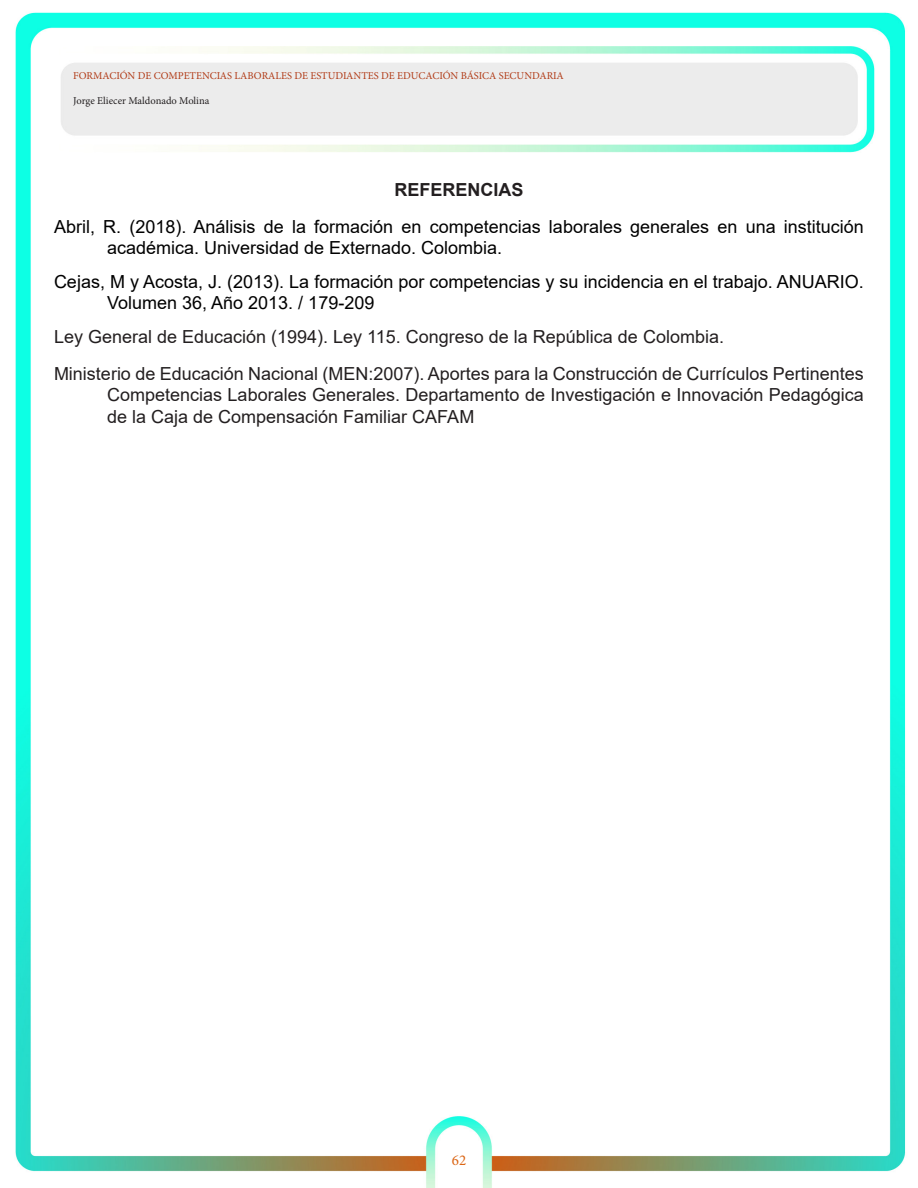
<style>
.page{position:relative;width:918px;height:1188px;background:#fff}
.page>*{position:absolute;margin:0;border:0;box-sizing:border-box;transform-origin:0 0}
.t1{font:18px/21.6px "Arial";color:#231f20;text-align:justify}
.Default{font:18px/21.6px "Arial";color:#000}
.t2{font:700 18px "Arial";color:#231f20}
.t3{font:15px "Minion Pro";color:#db6514}
.t4{font:10.5px "Minion Pro";color:#b13b17}
.t5{font:10.5px "Minion Pro";color:#231f20}
</style>
<div class="page">
<img style="left:15px;top:12px;width:891px;height:1176px">
<p class="t4" style="left:73px;top:68px;width:492px">FORMACIÓN DE COMPETENCIAS LABORALES DE ESTUDIANTES DE EDUCACIÓN BÁSICA SECUNDARIA</p>
<p class="t5" style="left:73px;top:93px;width:138px">Jorge Eliecer Maldonado Molina</p>
<p class="t2" style="left:394px;top:177px;width:131px">REFERENCIAS</p>
<p class="Default" style="left:107px;top:215px;width:758px;text-indent:-53px">Abril, R. (2018). Análisis de la formación en competencias laborales generales en una institución académica. Universidad de Externado. Colombia.</p>
<p class="Default" style="left:107px;top:271px;width:758px;text-indent:-53px">Cejas, M y Acosta, J. (2013). La formación por competencias y su incidencia en el trabajo. ANUARIO.<br>Volumen 36, Año 2013. / 179-209</p>
<p class="t1" style="left:54px;top:326px;width:672px">Ley General de Educación (1994). Ley 115. Congreso de la República de Colombia.</p>
<p class="t1" style="left:107px;top:362px;width:758px;text-indent:-53px">Ministerio de Educación Nacional (MEN:2007). Aportes para la Construcción de Currículos Pertinentes Competencias Laborales Generales. Departamento de Investigación e Innovación Pedagógica de la Caja de Compensación Familiar CAFAM</p>
<p class="t3" style="left:452px;top:1150px;width:16px">62</p>
</div>
